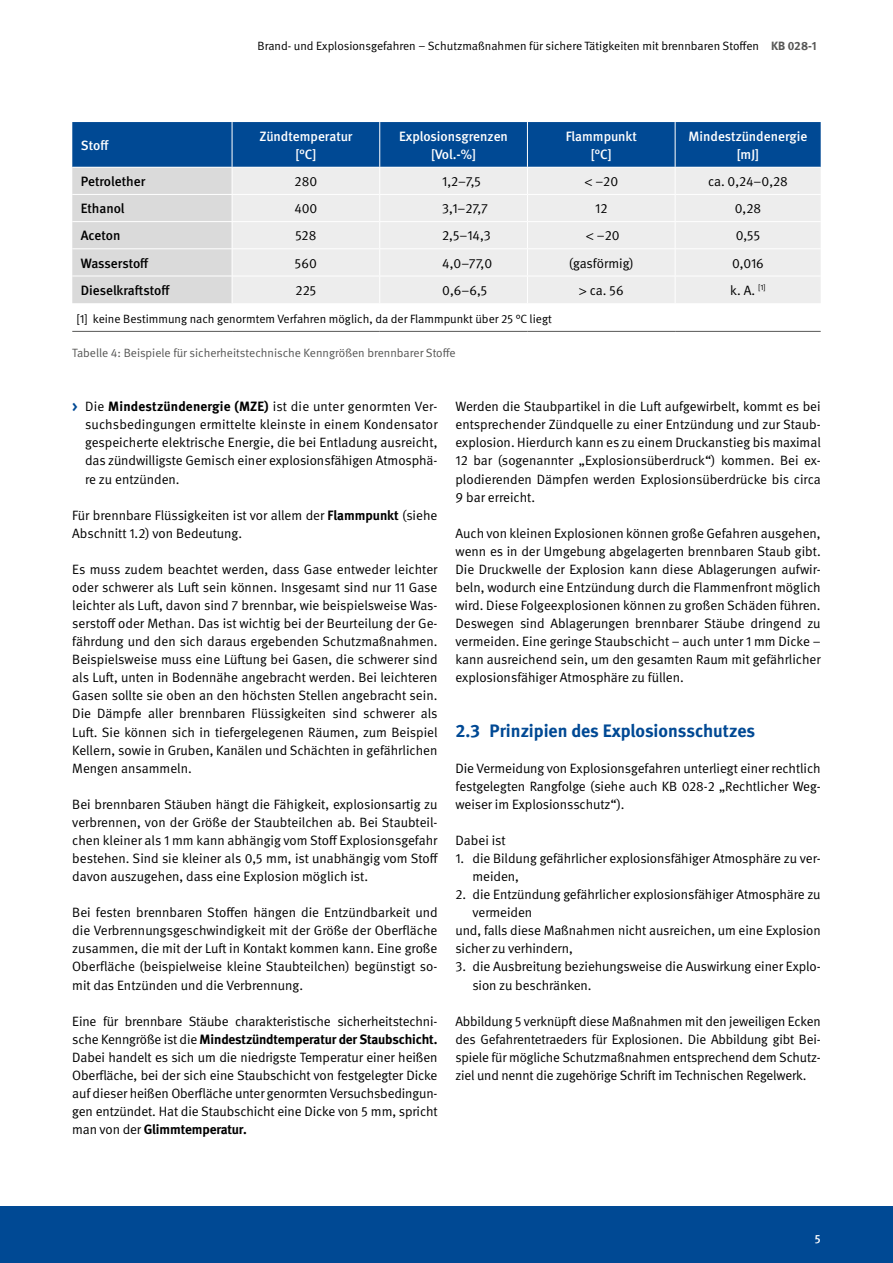
<style>
.page{position:relative;width:893px;height:1263px;background:#fff}
.page>*{position:absolute;margin:0;border:0;box-sizing:border-box;transform-origin:0 0}
.t1{font:700 18px "DGUV Meta";color:#004994}
.Fließtext{font:13.5px/18px "DGUV Meta";letter-spacing:-.005em;color:#000;text-align:justify}
.Fließtext_ohne{font:13.5px/18px "DGUV Meta";letter-spacing:-.005em;color:#000}
.Tabellentext{font:13.5px "DGUV Meta";color:#000}
.Tabellentext_Kopf{font:500 13.5px/18px "DGUV Meta";color:#fff;text-align:center}
.Tabellentext-2{font:500 13.5px "DGUV Meta";color:#000}
.Tabellentext-3{font:12px "DGUV Meta";color:#000}
.Bildunterschrift{font:12px "DGUV Meta";color:#575756}
.t2{font:500 12px "DGUV Meta";color:#fff}
.s1{font-weight:700;color:#575756}
.s2{font-family:"Helvetica Neue LT Std"}
.s3{font-weight:700;color:#004994}
.s4{font-weight:700}
</style>
<div class="page">
<div style="left:0;top:1206px;width:893px;height:57px;background:#004994"></div>
<hr style="left:72px;top:331px;width:160px;height:1px;background:#575756">
<hr style="left:232px;top:331px;width:148px;height:1px;background:#575756">
<hr style="left:380px;top:331px;width:147px;height:1px;background:#575756">
<hr style="left:527px;top:331px;width:148px;height:1px;background:#575756">
<hr style="left:675px;top:331px;width:146px;height:1px;background:#575756">
<svg style="left:72px;top:122px;width:749px;height:181px;background:#b0c2d4"></svg>
<p class="Tabellentext_Kopf" style="left:81px;top:137px;width:30px">Stoff</p>
<p class="Tabellentext-3" style="left:257px;top:39px;width:561px">Brand- und Explosionsgefahren – Schutzmaßnahmen für sichere Tätigkeiten mit brennbaren Stoffen <span class="s1">KB 028-1</span></p>
<p class="Tabellentext_Kopf" style="left:259px;top:128px;width:95px">Zündtemperatur</p>
<p class="Tabellentext_Kopf" style="left:296px;top:146px;width:22px">[°C]</p>
<p class="Tabellentext_Kopf" style="left:399px;top:128px;width:110px">Explosionsgrenzen</p>
<p class="Tabellentext_Kopf" style="left:431px;top:146px;width:46px">[Vol.-%]</p>
<p class="Tabellentext_Kopf" style="left:566px;top:128px;width:73px">Flammpunkt</p>
<p class="Tabellentext_Kopf" style="left:591px;top:146px;width:22px">[°C]</p>
<p class="Tabellentext_Kopf" style="left:688px;top:128px;width:120px">Mindestzündenergie [mJ]</p>
<p class="Tabellentext-2" style="left:81px;top:173px;width:66px">Petrolether</p>
<p class="Tabellentext" style="left:295px;top:173px;width:24px">280</p>
<p class="Tabellentext" style="left:442px;top:173px;width:40px">1,2–7,5</p>
<p class="Tabellentext" style="left:584px;top:173px;width:35px"><span class="s2">&lt;</span> –20</p>
<p class="Tabellentext" style="left:708px;top:173px;width:81px">ca. 0,24–0,28</p>
<p class="Tabellentext-2" style="left:81px;top:201px;width:45px">Ethanol</p>
<p class="Tabellentext" style="left:294px;top:201px;width:25px">400</p>
<p class="Tabellentext" style="left:442px;top:201px;width:47px">3,1–27,7</p>
<p class="Tabellentext" style="left:595px;top:201px;width:14px">12</p>
<p class="Tabellentext" style="left:735px;top:201px;width:28px">0,28</p>
<p class="Tabellentext-2" style="left:81px;top:228px;width:41px">Aceton</p>
<p class="Tabellentext" style="left:295px;top:228px;width:22px">528</p>
<p class="Tabellentext" style="left:442px;top:228px;width:50px">2,5–14,3</p>
<p class="Tabellentext" style="left:586px;top:228px;width:35px"><span class="s2">&lt;</span> –20</p>
<p class="Tabellentext" style="left:736px;top:228px;width:26px">0,55</p>
<p class="Tabellentext-2" style="left:81px;top:255px;width:70px">Wasserstoff</p>
<p class="Tabellentext" style="left:295px;top:255px;width:23px">560</p>
<p class="Tabellentext" style="left:442px;top:255px;width:51px">4,0–77,0</p>
<p class="Tabellentext" style="left:569px;top:255px;width:66px">(gasförmig)</p>
<p class="Tabellentext" style="left:732px;top:255px;width:33px">0,016</p>
<p class="Tabellentext-2" style="left:81px;top:282px;width:91px">Dieselkraftstoff</p>
<p class="Tabellentext" style="left:296px;top:282px;width:22px">225</p>
<p class="Tabellentext" style="left:442px;top:282px;width:46px">0,6–6,5</p>
<p class="Tabellentext" style="left:579px;top:282px;width:46px"><span class="s2">&gt;</span> ca. 56</p>
<p class="Tabellentext" style="left:730px;top:282px;width:37px">k. A. <sup>[1]</sup></p>
<p class="Tabellentext-3" style="left:77px;top:312px;width:477px">[1] keine Bestimmung nach genormtem Verfahren möglich, da der Flammpunkt über 25 °C liegt</p>
<p class="Bildunterschrift" style="left:72px;top:346px;width:385px">Tabelle 4: Beispiele für sicherheitstechnische Kenngrößen brennbarer Stoffe</p>
<p class="Fließtext" style="left:85px;top:398px;width:354px;text-indent:-13px"><span class="s3">&gt;</span> Die <span class="s4">Mindestzündenergie (MZE)</span> ist die unter genormten Ver&shy;suchsbedingungen ermittelte kleinste in einem Kondensator gespeicherte elektrische Energie, die bei Entladung ausreicht, das zündwilligste Gemisch einer explosionsfähigen Atmosphä&shy;re zu entzünden.</p>
<p class="Fließtext_ohne" style="left:72px;top:506px;width:367px">Für brennbare Flüssigkeiten ist vor allem der <span class="s4">Flammpunkt</span> (siehe<br>Abschnitt 1.2) von Bedeutung.</p>
<p class="Fließtext" style="left:72px;top:560px;width:367px">Es muss zudem beachtet werden, dass Gase entweder leichter oder schwerer als Luft sein können. Insgesamt sind nur 11 Gase leichter als Luft, davon sind 7 brennbar, wie beispielsweise Was&shy;serstoff oder Methan. Das ist wichtig bei der Beurteilung der Ge&shy;fährdung und den sich daraus ergebenden Schutzmaßnahmen.<br>Beispielsweise muss eine Lüftung bei Gasen, die schwerer sind als Luft, unten in Bodennähe angebracht werden. Bei leichteren Gasen sollte sie oben an den höchsten Stellen angebracht sein.<br>Die Dämpfe aller brennbaren Flüssigkeiten sind schwerer als Luft. Sie können sich in tiefergelegenen Räumen, zum Beispiel Kellern, sowie in Gruben, Kanälen und Schächten in gefährlichen Mengen ansammeln.</p>
<p class="Fließtext" style="left:72px;top:795px;width:367px">Bei brennbaren Stäuben hängt die Fähigkeit, explosionsartig zu verbrennen, von der Größe der Staubteilchen ab. Bei Staubteil&shy;chen kleiner als 1 mm kann abhängig vom Stoff Explosionsgefahr bestehen. Sind sie kleiner als 0,5 mm, ist unabhängig vom Stoff davon auszugehen, dass eine Explosion möglich ist.</p>
<p class="Fließtext" style="left:72px;top:904px;width:367px">Bei festen brennbaren Stoffen hängen die Entzündbarkeit und die Verbrennungsgeschwindigkeit mit der Größe der Oberfläche zusammen, die mit der Luft in Kontakt kommen kann. Eine große Oberfläche (beispielweise kleine Staubteilchen) begünstigt so&shy;mit das Entzünden und die Verbrennung.</p>
<p class="Fließtext" style="left:72px;top:1012px;width:367px">Eine für brennbare Stäube charakteristische sicherheitstechni&shy;sche Kenngröße ist die <span class="s4">Mindestzündtemperatur der Staubschicht.<br></span>Dabei handelt es sich um die niedrigste Temperatur einer heißen Oberfläche, bei der sich eine Staubschicht von festgelegter Dicke auf dieser heißen Oberfläche unter genormten Versuchsbedingun&shy;gen entzündet. Hat die Staubschicht eine Dicke von 5 mm, spricht man von der <span class="s4">Glimmtemperatur.</span></p>
<p class="Fließtext" style="left:455px;top:398px;width:367px">Werden die Staubpartikel in die Luft aufgewirbelt, kommt es bei entsprechender Zündquelle zu einer Entzündung und zur Staub&shy;explosion. Hierdurch kann es zu einem Druckanstieg bis maximal 12 bar (sogenannter „Explosionsüberdruck“) kommen. Bei ex&shy;plodierenden Dämpfen werden Explosionsüberdrücke bis circa 9 bar erreicht.</p>
<p class="Fließtext" style="left:455px;top:524px;width:367px">Auch von kleinen Explosionen können große Gefahren ausgehen, wenn es in der Umgebung abgelagerten brennbaren Staub gibt.<br>Die Druckwelle der Explosion kann diese Ablagerungen aufwir&shy;beln, wodurch eine Entzündung durch die Flammenfront möglich wird. Diese Folgeexplosionen können zu großen Schäden führen.<br>Deswegen sind Ablagerungen brennbarer Stäube dringend zu vermeiden. Eine geringe Staubschicht – auch unter 1 mm Dicke – kann ausreichend sein, um den gesamten Raum mit gefährlicher explosionsfähiger Atmosphäre zu füllen.</p>
<p class="t1" style="left:455px;top:719px;width:301px">2.3 Prinzipien des Explosionsschutzes</p>
<p class="Fließtext" style="left:455px;top:759px;width:367px">Die Vermeidung von Explosionsgefahren unterliegt einer rechtlich festgelegten Rangfolge (siehe auch KB 028-2 „Rechtlicher Weg&shy;weiser im Explosionsschutz“).</p>
<p class="Fließtext_ohne" style="left:455px;top:832px;width:52px">Dabei ist</p>
<p class="Fließtext_ohne" style="left:472px;top:850px;width:350px;text-indent:-17px">1. die Bildung gefährlicher explosionsfähiger Atmosphäre zu ver&shy;meiden,</p>
<p class="Fließtext_ohne" style="left:472px;top:886px;width:350px;text-indent:-17px">2. die Entzündung gefährlicher explosionsfähiger Atmosphäre zu vermeiden</p>
<p class="Fließtext_ohne" style="left:455px;top:922px;width:367px">und, falls diese Maßnahmen nicht ausreichen, um eine Explosion sicher zu verhindern,</p>
<p class="Fließtext_ohne" style="left:472px;top:958px;width:350px;text-indent:-17px">3. die Ausbreitung beziehungsweise die Auswirkung einer Explo&shy;sion zu beschränken.</p>
<p class="Fließtext_ohne" style="left:455px;top:1012px;width:367px;text-align:justify">Abbildung 5 verknüpft diese Maßnahmen mit den jeweiligen Ecken des Gefahrentetraeders für Explosionen. Die Abbildung gibt Bei&shy;spiele für mögliche Schutzmaßnahmen entsprechend dem Schutz&shy;ziel und nennt die zugehörige Schrift im Technischen Regelwerk.</p>
<p class="t2" style="left:815px;top:1231px;width:7px">5</p>
</div>
